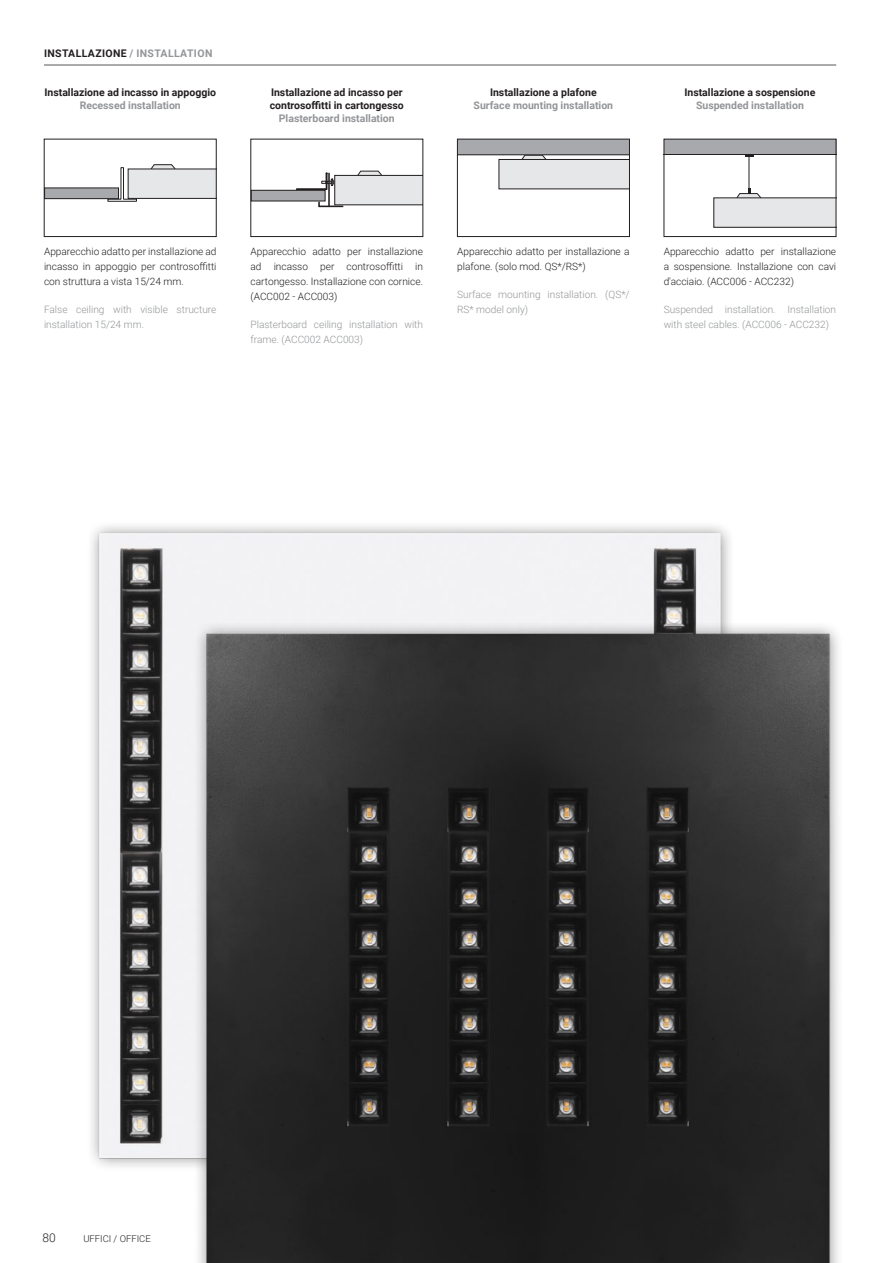
<style>
.page{position:relative;width:893px;height:1263px;background:#fff}
.page>*{position:absolute;margin:0;border:0;box-sizing:border-box;transform-origin:0 0}
.t1{font:300 12px "Roboto";color:#231f20}
.INSTALL_H4{font:700 10.5px/12.6px "Roboto";color:#231f20;text-align:center}
.INSTALL_H4-2{font:700 10.5px/12.6px "Roboto";color:#939598;text-align:center}
.TAB_titolo{font:700 10.5px "Roboto";letter-spacing:.035em;color:#231f20}
.INSTALL_testo_ita{font:300 10.2px/15px "Roboto";color:#231f20;text-align:justify}
.INSTALL_testo_eng{font:300 10.2px/15px "Roboto";color:#939598}
.t2{font:300 9.45px "Roboto";color:#231f20}
.s1{color:#939598}
.s2{color:#231f20}
</style>
<div class="page">
<hr style="left:44px;top:65px;width:792px;height:1px;background:#57585a">
<div style="left:251px;top:190px;width:74px;height:11px;background:#a8a9ad"></div>
<div style="left:251px;top:190px;width:74px;height:11px;border:1px solid #231f20"></div>
<svg style="left:296px;top:170px;width:125px;height:38px"></svg>
<hr style="left:328px;top:173px;width:2px;height:33px;background:#231f20">
<div style="left:251px;top:139px;width:172px;height:98px;border:1px solid #231f20"></div>
<svg style="left:108px;top:164px;width:106px;height:38px"></svg>
<div style="left:45px;top:188px;width:74px;height:11px;background:#a8a9ad"></div>
<div style="left:44px;top:188px;width:75px;height:11px;border:1px solid #231f20"></div>
<div style="left:44px;top:139px;width:172px;height:98px;border:1px solid #231f20"></div>
<svg style="left:459px;top:141px;width:169px;height:48px"></svg>
<div style="left:457px;top:139px;width:173px;height:98px;border:1px solid #231f20"></div>
<svg style="left:666px;top:141px;width:168px;height:16px;background:#a9a9ac"></svg>
<svg style="left:713px;top:188px;width:121px;height:40px"></svg>
<hr style="left:749px;top:156px;width:1px;height:38px;background:#231f20">
<div style="left:664px;top:139px;width:172px;height:98px;border:1px solid #231f20"></div>
<img style="left:91px;top:525px;width:638px;height:642px">
<img style="left:161px;top:539px;width:678px;height:724px">
<p class="TAB_titolo" style="left:44px;top:46px;width:170px">INSTALLAZIONE <span class="s1">/ INSTALLATION</span></p>
<p class="INSTALL_H4" style="left:44px;top:86px;width:173px">Installazione ad incasso in appoggio<br><span class="s1">Recessed installation</span></p>
<p class="INSTALL_H4" style="left:270px;top:86px;width:136px">Installazione ad incasso per controsoffitti in cartongesso<br><span class="s1">Plasterboard installation</span></p>
<p class="INSTALL_H4-2" style="left:474px;top:86px;width:141px"><span class="s2">Installazione a plafone<br></span>Surface mounting installation</p>
<p class="INSTALL_H4" style="left:684px;top:86px;width:133px">Installazione a sospensione<br><span class="s1">Suspended installation</span></p>
<p class="INSTALL_testo_ita" style="left:44px;top:244px;width:174px">Apparecchio adatto per installazione ad incasso in appoggio per controsoffitti con struttura a vista 15/24 mm.</p>
<p class="INSTALL_testo_eng" style="left:44px;top:301px;width:174px">False ceiling with visible structure installation 15/24 mm.</p>
<p class="INSTALL_testo_ita" style="left:251px;top:244px;width:174px">Apparecchio adatto per installazione ad incasso per controsoffitti in cartongesso. Installazione con cornice. (ACC002 - ACC003)</p>
<p class="INSTALL_testo_eng" style="left:251px;top:316px;width:174px">Plasterboard ceiling installation with frame. (ACC002 ACC003)</p>
<p class="INSTALL_testo_ita" style="left:457px;top:244px;width:174px">Apparecchio adatto per installazione a plafone. (solo mod. QS*/RS*)</p>
<p class="INSTALL_testo_eng" style="left:457px;top:286px;width:174px">Surface mounting installation. (QS*/<br>RS* model only)</p>
<p class="INSTALL_testo_ita" style="left:664px;top:244px;width:174px">Apparecchio adatto per installazione a sospensione. Installazione con cavi d'acciaio. (ACC006 - ACC232)</p>
<p class="INSTALL_testo_eng" style="left:664px;top:301px;width:174px">Suspended installation. Installation with steel cables. (ACC006 - ACC232)</p>
<p class="t1" style="left:43px;top:1229px;width:15px">80</p>
<p class="t2" style="left:83px;top:1232px;width:69px">UFFICI / OFFICE</p>
</div>
